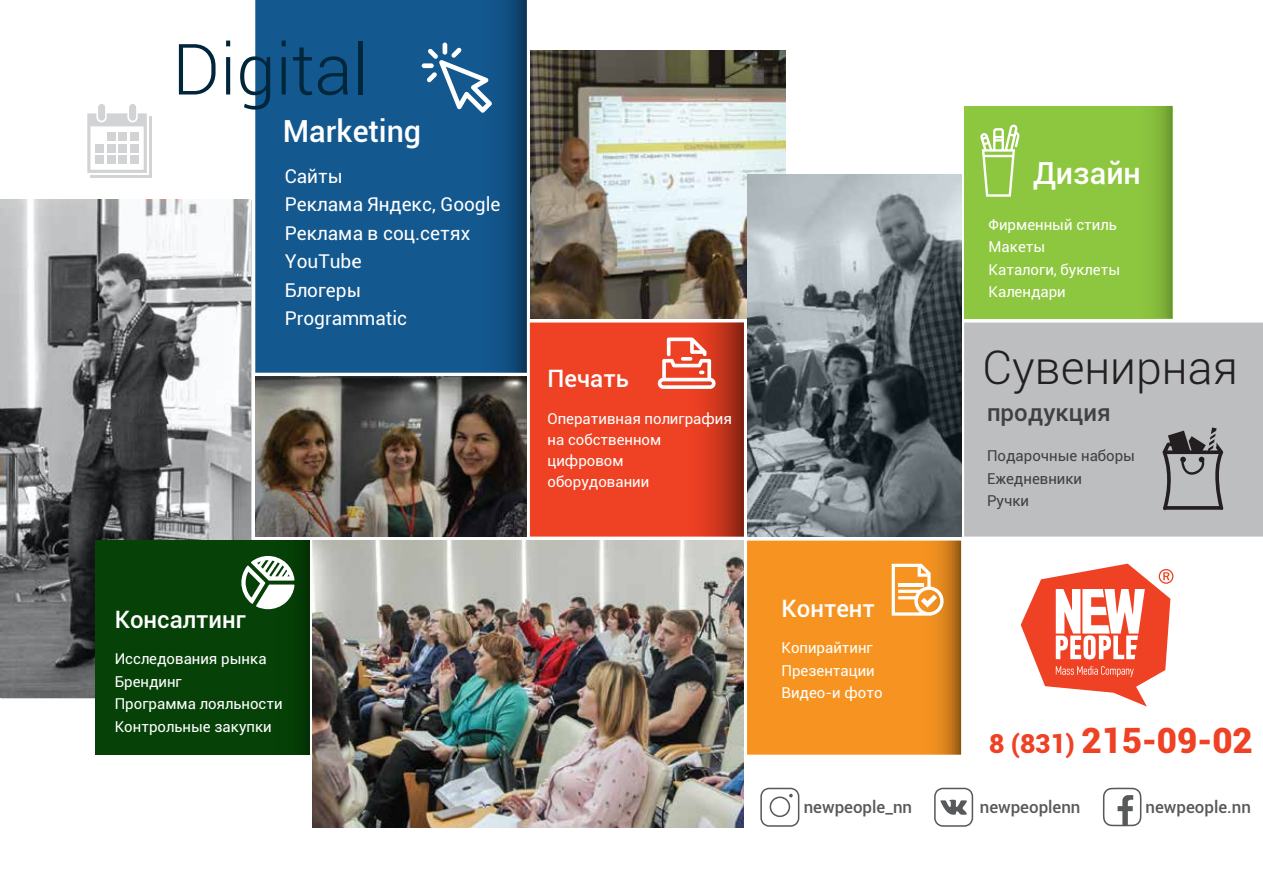
<style>
.page{position:relative;width:1263px;height:893px;background:#fff}
.page>*{position:absolute;margin:0;border:0;box-sizing:border-box;transform-origin:0 0}
.t1{font:300 70.8px "Roboto";color:#00263c}
.t2{font:300 46.35px "Roboto";color:#231f20}
.t3{font:900 34.95px "Roboto";color:#ef4123}
.t4{font:500 30.45px "Roboto";color:#fff}
.t5{font:500 24px "Roboto";color:#fff}
.t6{font:500 24px "Roboto";color:#414042}
.t7{font:19.05px/28.5px "Roboto";color:#fff}
.t8{font:500 16.8px "Roboto";color:#58595b}
.t9{font:15px/22.5px "Roboto";color:#fff}
.t10{font:15px/22.5px "Roboto";color:#414042}
.s1{font-size:26.25px}
</style>
<div class="page">
<img style="left:0;top:200px;width:251px;height:497px">
<img style="left:530px;top:50px;width:255px;height:269px">
<div style="left:964px;top:106px;width:208px;height:212px;background:#8dc63f"></div>
<svg style="left:1021px;top:564px;width:152px;height:143px"></svg>
<img style="left:256px;top:376px;width:270px;height:161px">
<svg style="left:1019px;top:106px;width:153px;height:212px"></svg>
<div style="left:964px;top:323px;width:299px;height:214px;background:#bcbec0"></div>
<div style="left:747px;top:541px;width:214px;height:214px;background:#f79421"></div>
<svg style="left:763px;top:541px;width:198px;height:214px"></svg>
<div style="left:530px;top:323px;width:214px;height:214px;background:#ef4123"></div>
<div style="left:255px;top:0;width:272px;height:373px;background:#13588f"></div>
<svg style="left:299px;top:0;width:228px;height:373px"></svg>
<div style="left:96px;top:541px;width:214px;height:214px;background:#064207"></div>
<svg style="left:558px;top:323px;width:186px;height:214px"></svg>
<div style="left:98px;top:104px;width:7px;height:17px;background:#d1d3d4;border-radius:4px"></div>
<div style="left:129px;top:104px;width:7px;height:17px;background:#d1d3d4;border-radius:4px"></div>
<svg style="left:87px;top:113px;width:60px;height:60px"></svg>
<div style="left:96px;top:155px;width:8px;height:9px;background:#d1d3d4"></div>
<div style="left:107px;top:155px;width:9px;height:9px;background:#d1d3d4"></div>
<div style="left:119px;top:155px;width:8px;height:9px;background:#d1d3d4"></div>
<div style="left:130px;top:155px;width:8px;height:9px;background:#d1d3d4"></div>
<div style="left:96px;top:144px;width:8px;height:8px;background:#d1d3d4"></div>
<div style="left:107px;top:144px;width:9px;height:8px;background:#d1d3d4"></div>
<div style="left:119px;top:144px;width:8px;height:8px;background:#d1d3d4"></div>
<div style="left:130px;top:144px;width:8px;height:8px;background:#d1d3d4"></div>
<div style="left:107px;top:133px;width:9px;height:8px;background:#d1d3d4"></div>
<div style="left:119px;top:133px;width:8px;height:8px;background:#d1d3d4"></div>
<div style="left:130px;top:133px;width:8px;height:8px;background:#d1d3d4"></div>
<hr style="left:90px;top:175px;width:62px;height:3px;background:#d1d3d4">
<hr style="left:149px;top:116px;width:3px;height:62px;background:#d1d3d4">
<svg style="left:980px;top:124px;width:39px;height:73px"></svg>
<div style="left:422px;top:63px;width:12px;height:5px;background:#fff;border-radius:2px"></div>
<hr style="left:443px;top:43px;width:4px;height:12px;background:#fff;border-radius:2px">
<svg style="left:427px;top:48px;width:65px;height:65px"></svg>
<svg style="left:658px;top:338px;width:57px;height:51px"></svg>
<svg style="left:241px;top:556px;width:53px;height:53px"></svg>
<svg style="left:892px;top:564px;width:51px;height:52px"></svg>
<svg style="left:1162px;top:428px;width:61px;height:82px"></svg>
<svg style="left:1103px;top:788px;width:38px;height:38px"></svg>
<svg style="left:934px;top:788px;width:39px;height:39px"></svg>
<svg style="left:760px;top:788px;width:39px;height:39px"></svg>
<img style="left:747px;top:174px;width:214px;height:363px">
<img style="left:313px;top:540px;width:430px;height:288px">
<h1 class="t1" style="left:172px;top:20px;width:198px">Digital</h1>
<h3 class="t4" style="left:283px;top:109px;width:140px">Marketing</h3>
<p class="t7" style="left:285px;top:161px;width:217px">Сайты<br>Реклама Яндекс, Google<br>Реклама в соц.сетях<br>YouTube<br>Блогеры<br>Programmatic</p>
<h3 class="t5" style="left:115px;top:602px;width:132px">Консалтинг</h3>
<p class="t9" style="left:115px;top:647px;width:169px">Исследования рынка<br>Брендинг<br>Программа лояльности<br>Контрольные закупки</p>
<h3 class="t5" style="left:547px;top:362px;width:83px">Печать</h3>
<p class="t9" style="left:547px;top:407px;width:186px;line-height:21px">Оперативная полиграфия на собственном цифровом<br>оборудовании</p>
<h3 class="t4" style="left:1033px;top:152px;width:109px">Дизайн</h3>
<p class="t9" style="left:988px;top:213px;width:133px">Фирменный стиль<br>Макеты<br>Каталоги, буклеты<br>Календари</p>
<h2 class="t2" style="left:982px;top:336px;width:257px">Сувенирная</h2>
<h3 class="t6" style="left:987px;top:396px;width:125px">продукция</h3>
<h3 class="t5" style="left:781px;top:591px;width:95px">Контент</h3>
<p class="t9" style="left:781px;top:636px;width:103px">Копирайтинг<br>Презентации<br>Видео-и фото</p>
<p class="t10" style="left:987px;top:444px;width:150px">Подарочные наборы<br>Ежедневники<br>Ручки</p>
<h3 class="t3" style="left:989px;top:715px;width:265px"><span class="s1">8 (831)</span> 215-09-02</h3>
<p class="t8" style="left:804px;top:795px;width:110px">newpeople_nn</p>
<p class="t8" style="left:980px;top:795px;width:102px">newpeoplenn</p>
<p class="t8" style="left:1145px;top:795px;width:107px">newpeople.nn</p>
</div>
